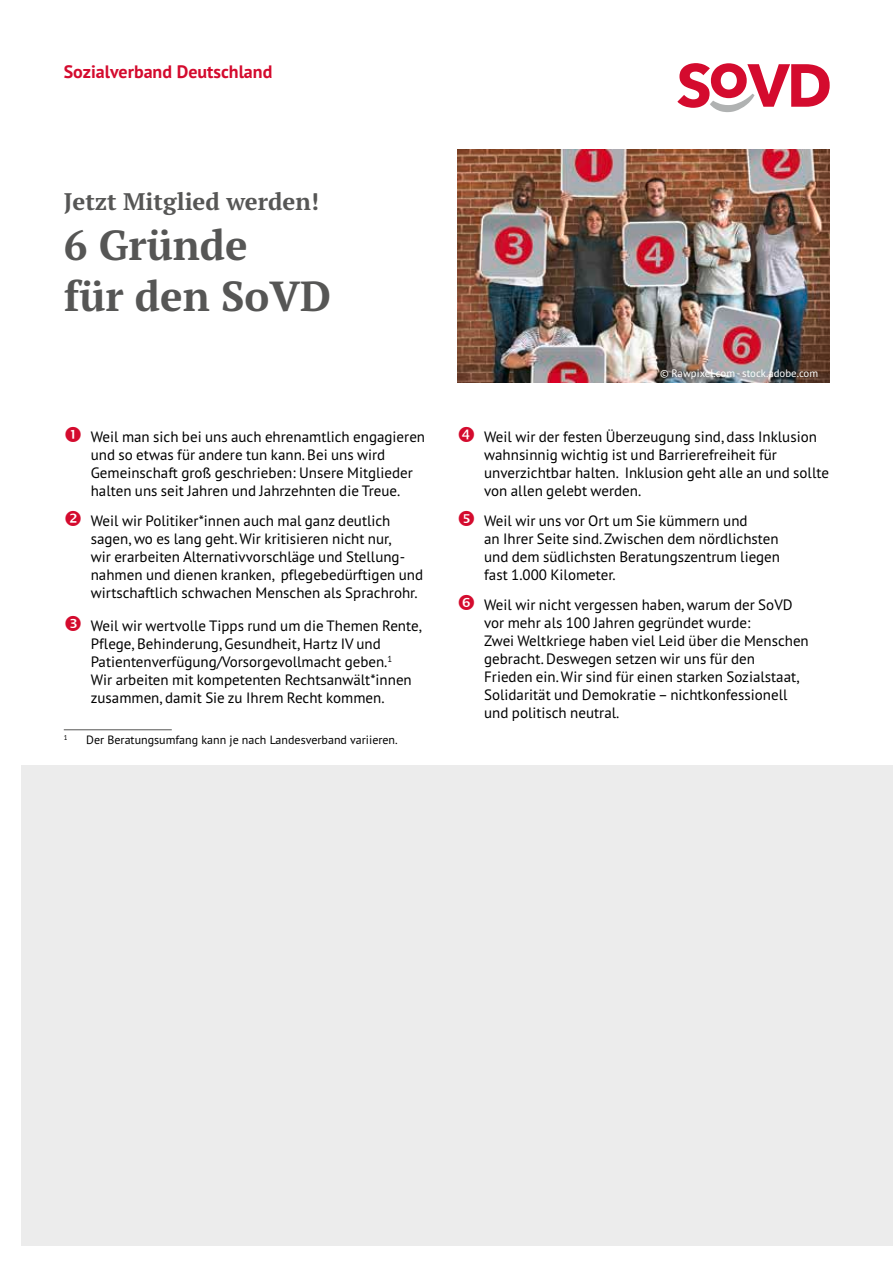
<style>
.page{position:relative;width:893px;height:1263px;background:#fff}
.page>*{position:absolute;margin:0;border:0;box-sizing:border-box;transform-origin:0 0}
.t1{font:700 42px/50.4px "PT Serif Pro";color:#565655}
.t2{font:700 24px "PT Serif Pro";color:#565655}
.t3{font:700 18px "PT Sans Pro";color:#d40b2e}
.t4{font:15px/18px "PT Sans Pro";color:#000}
.t5{font:12px "PT Sans Pro";color:#000}
.t6{font:10.8px "PT Sans Pro";color:#fff}
.t7{font:7.05px "PT Sans Pro";color:#000}
</style>
<div class="page">
<img style="left:457px;top:149px;width:372px;height:234px">
<hr style="left:64px;top:729px;width:108px;height:1px;background:#565655">
<svg style="left:677px;top:63px;width:153px;height:49px"></svg>
<div style="left:21px;top:765px;width:872px;height:481px;background:#ececec"></div>
<p class="t3" style="left:64px;top:59px;width:210px">Sozialverband Deutschland</p>
<h2 class="t2" style="left:64px;top:185px;width:257px">Jetzt Mitglied werden!</h2>
<h1 class="t1" style="left:64px;top:219px;width:269px">6 Gründe<br>für den SoVD</h1>
<p class="t4" style="left:91px;top:427px;width:336px">Weil man sich bei uns auch ehrenamtlich engagieren und so etwas für andere tun kann. Bei uns wird Gemeinschaft groß geschrieben: Unsere Mitglieder halten uns seit Jahren und Jahrzehnten die Treue.</p>
<p class="t4" style="left:91px;top:511px;width:334px">Weil wir Politiker*innen auch mal ganz deutlich sagen, wo es lang geht. Wir kritisieren nicht nur,<br>wir erarbeiten Alternativvorschläge und Stellung&shy;nahmen und dienen kranken, pflegebedürftigen und wirtschaftlich schwachen Menschen als Sprachrohr.</p>
<p class="t4" style="left:91px;top:616px;width:333px">Weil wir wertvolle Tipps rund um die Themen Rente, Pflege, Behinderung, Gesundheit, Hartz IV und Patientenverfügung/Vorsorgevollmacht geben.<sup>1<br></sup>Wir arbeiten mit kompetenten Rechtsanwält*innen zusammen, damit Sie zu Ihrem Recht kommen.</p>
<p class="t7" style="left:64px;top:733px;width:5px">1</p>
<p class="t5" style="left:86px;top:732px;width:313px">Der Beratungsumfang kann je nach Landesverband variieren.</p>
<p class="t6" style="left:660px;top:366px;width:160px">© Rawpixel.com - stock.adobe.com</p>
<p class="t4" style="left:484px;top:427px;width:346px">Weil wir der festen Überzeugung sind, dass Inklusion wahnsinnig wichtig ist und Barrierefreiheit für unverzichtbar halten. Inklusion geht alle an und sollte von allen gelebt werden.</p>
<p class="t4" style="left:484px;top:511px;width:297px">Weil wir uns vor Ort um Sie kümmern und<br>an Ihrer Seite sind. Zwischen dem nördlichsten und dem südlichsten Beratungszentrum liegen fast 1.000 Kilometer.</p>
<p class="t4" style="left:484px;top:595px;width:326px">Weil wir nicht vergessen haben, warum der SoVD vor mehr als 100 Jahren gegründet wurde:<br>Zwei Weltkriege haben viel Leid über die Menschen gebracht. Deswegen setzen wir uns für den<br>Frieden ein. Wir sind für einen starken Sozialstaat, Solidarität und Demokratie – nichtkonfessionell und politisch neutral.</p>
</div>
